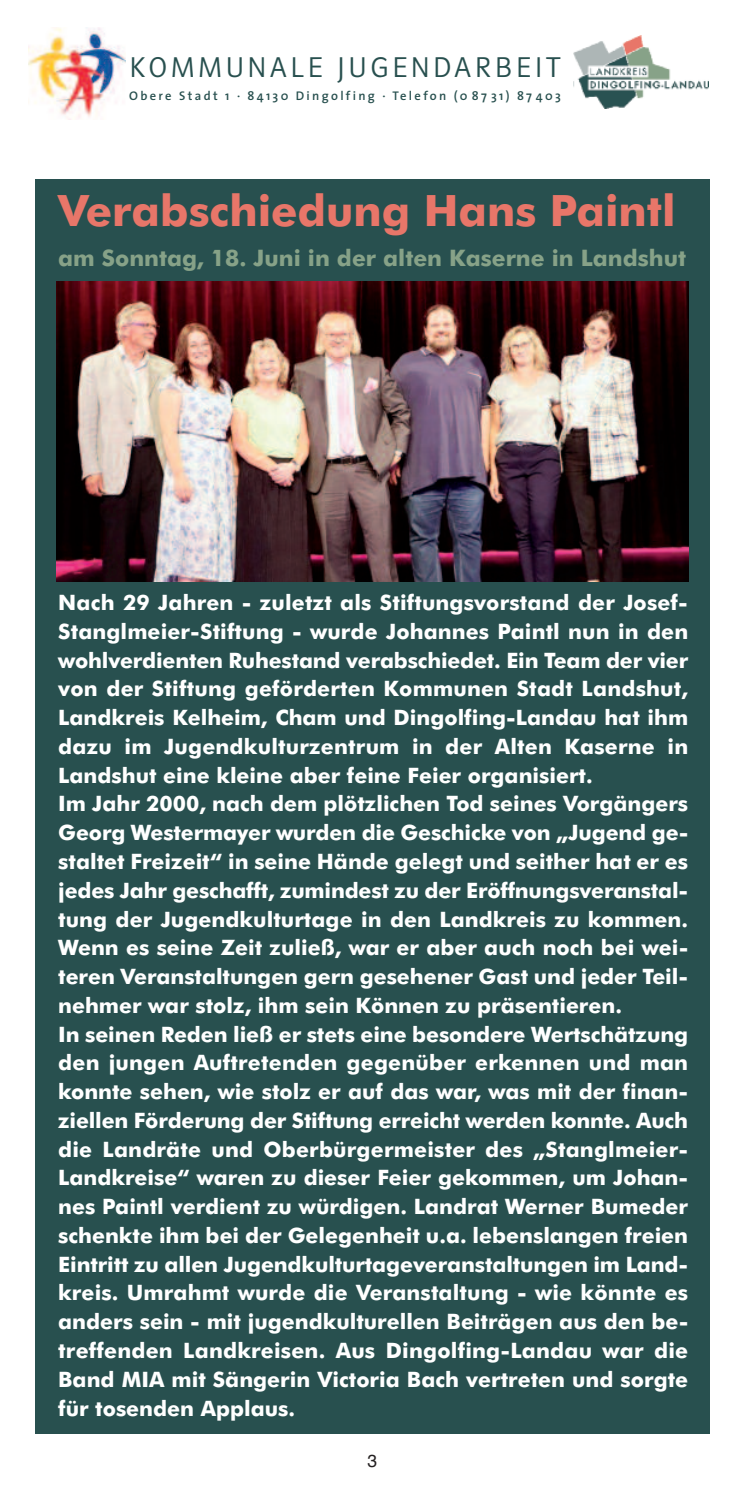
<style>
.page{position:relative;width:745px;height:1489px;background:#fff}
.page>*{position:absolute;margin:0;border:0;box-sizing:border-box;transform-origin:0 0}
.t1{font:700 43.25px "Futura BT";color:#e87669}
.t2{font:29.5px "Polo 22 Leicht";letter-spacing:.125em;color:#28504f}
.t3{font:700 22.75px "Futura BT";color:#87a288}
.t4{font:700 21.25px/28.8px "Futura BT";color:#fff}
.t5{font:17.5px "Helvetica";color:#231f20}
.t6{font:600 12.5px "The Sans";letter-spacing:.185em;color:#28504f}
</style>
<div class="page">
<div style="left:35px;top:179px;width:674px;height:1254px;background:#28504f"></div>
<img style="left:28px;top:28px;width:97px;height:92px">
<img style="left:573px;top:36px;width:135px;height:73px">
<img style="left:57px;top:281px;width:630px;height:300px">
<h2 class="t2" style="left:129px;top:52px;width:431px">KOMMUNALE JUGENDARBEIT</h2>
<p class="t6" style="left:129px;top:91px;width:433px">Obere Stadt 1 · 84130 Dingolfing · Telefon (0 87 31) 87 403</p>
<h1 class="t1" style="left:58px;top:193px;width:618px">Verabschiedung Hans Paintl</h1>
<p class="t3" style="left:58px;top:248px;width:629px">am Sonntag, 18. Juni in der alten Kaserne in Landshut</p>
<p class="t4" style="left:58px;top:590px;width:631px">Nach 29 Jahren - zuletzt als Stiftungsvorstand der Josef-Stanglmeier-Stiftung - wurde Johannes Paintl nun in den wohlverdienten Ruhestand verabschiedet. Ein Team der vier von der Stiftung geförderten Kommunen Stadt Landshut, Landkreis Kelheim, Cham und Dingolfing-Landau hat ihm dazu im Jugendkulturzentrum in der Alten Kaserne in Landshut eine kleine aber feine Feier organisiert.<br>Im Jahr 2000, nach dem plötzlichen Tod seines Vorgängers Georg Westermayer wurden die Geschicke von „Jugend ge&shy;staltet Freizeit“ in seine Hände gelegt und seither hat er es jedes Jahr geschafft, zumindest zu der Eröffnungsveranstal&shy;tung der Jugendkulturtage in den Landkreis zu kommen.<br>Wenn es seine Zeit zuließ, war er aber auch noch bei wei&shy;teren Veranstaltungen gern gesehener Gast und jeder Teil&shy;nehmer war stolz, ihm sein Können zu präsentieren.<br>In seinen Reden ließ er stets eine besondere Wertschätzung den jungen Auftretenden gegenüber erkennen und man konnte sehen, wie stolz er auf das war, was mit der finan&shy;ziellen Förderung der Stiftung erreicht werden konnte. Auch die Landräte und Oberbürgermeister des „Stanglmeier-Landkreise“ waren zu dieser Feier gekommen, um Johan&shy;nes Paintl verdient zu würdigen. Landrat Werner Bumeder schenkte ihm bei der Gelegenheit u.a. lebenslangen freien Eintritt zu allen Jugendkulturtageveranstaltungen im Land&shy;kreis. Umrahmt wurde die Veranstaltung - wie könnte es anders sein - mit jugendkulturellen Beiträgen aus den be&shy;treffenden Landkreisen. Aus Dingolfing-Landau war die Band MIA mit Sängerin Victoria Bach vertreten und sorgte für tosenden Applaus.</p>
<p class="t5" style="left:367px;top:1452px;width:11px">3</p>
</div>
